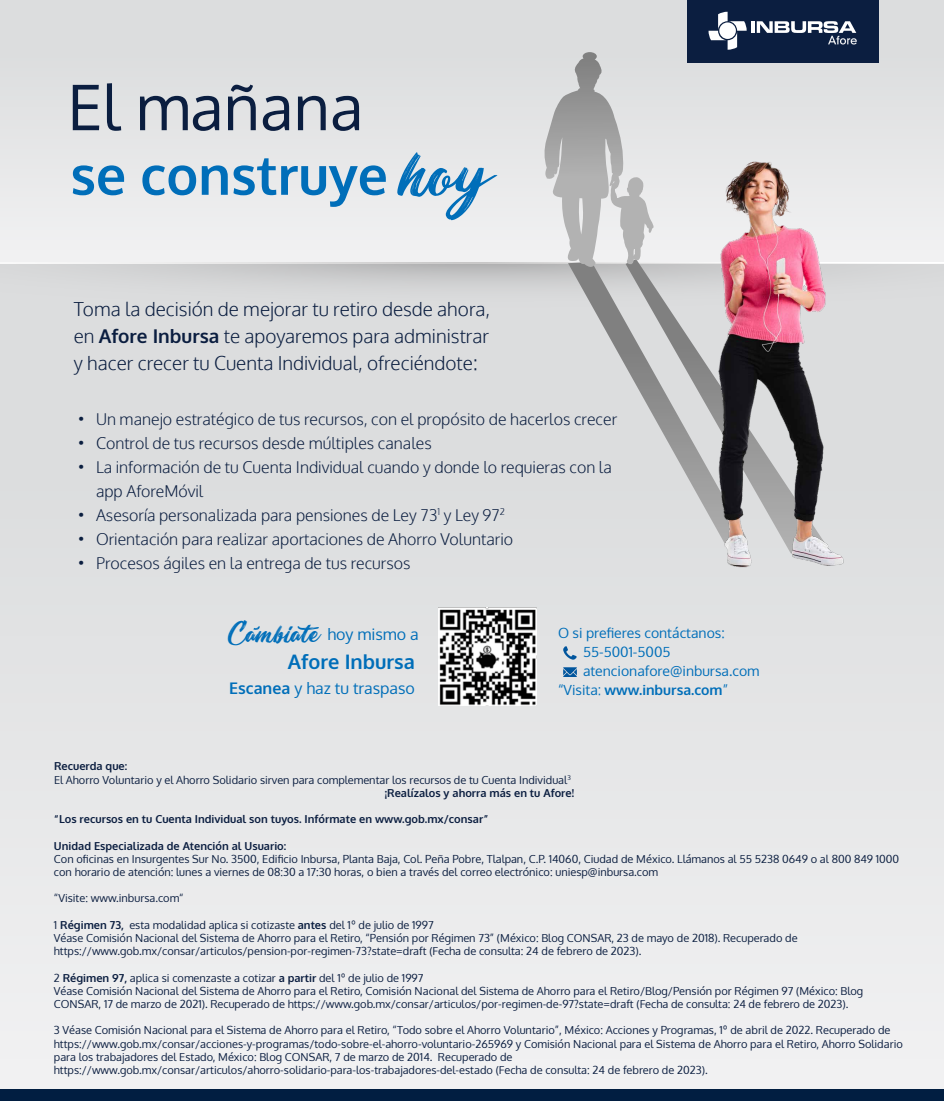
<style>
.page{position:relative;width:944px;height:1101px;background:#fff}
.page>*{position:absolute;margin:0;border:0;box-sizing:border-box;transform-origin:0 0}
.t1{font:62.8px "Oxygen";color:#0b1e40}
.t2{font:700 53.4px "Oxygen";color:#006eb9}
.t3{font:700 20px "Oxygen";color:#006eb9}
.t4{font:300 19px/27px "Oxygen";color:#0b1e40;text-align:justify}
.t5{font:300 16px/24px "Oxygen";color:#0b1e40}
.t6{font:16px "Oxygen";color:#006eb9}
.t7{font:14px "Oxygen";color:#006eb9}
.t8{font:700 14px "Oxygen";color:#006eb9}
.t9{font:11px/13.2px "Oxygen";color:#0b1e40}
.t10{font:700 11px "Oxygen";color:#0b1e40}
.s1{font-family:"Barbershop in Thailand";font-weight:400;font-size:63.2px}
.s2{font-weight:700}
.s3{font-family:"Barbershop in Thailand";font-size:26px}
.s4{font-weight:400}
.s5{font-weight:300}
</style>
<div class="page">
<div style="left:0;top:264px;width:944px;height:833px;background:#e5e6e7"></div>
<svg style="left:0;top:262px;width:944px;height:45px"></svg>
<div style="left:0;top:0;width:944px;height:262px;background:linear-gradient(to bottom,#d7d8da,#f1f1f2)"></div>
<div style="left:0;top:1089px;width:944px;height:12px;background:#011e41"></div>
<svg style="left:253px;top:626px;width:7px;height:4px"></svg>
<svg style="left:568px;top:268px;width:58px;height:99px"></svg>
<img style="left:628px;top:140px;width:293px;height:428px">
<svg style="left:544px;top:56px;width:110px;height:212px;background:#c6c7c7"></svg>
<div style="left:687px;top:0;width:191px;height:62px;background:#0b1e40"></div>
<svg style="left:709px;top:12px;width:38px;height:38px"></svg>
<hr style="left:751px;top:21px;width:4px;height:12px;background:#fff">
<svg style="left:757px;top:21px;width:100px;height:23px"></svg>
<img style="left:438px;top:608px;width:98px;height:98px">
<svg style="left:563px;top:667px;width:14px;height:10px"></svg>
<svg style="left:563px;top:646px;width:14px;height:14px"></svg>
<h1 class="t1" style="left:67px;top:65px;width:298px">El mañana</h1>
<h2 class="t2" style="left:70px;top:142px;width:425px">se construye <span class="s1">hoy</span></h2>
<h3 class="t4" style="left:74px;top:296px;width:418px">Toma la decisión de mejorar tu retiro desde ahora, en <span class="s2">Afore Inbursa</span> te apoyaremos para administrar y hacer crecer tu Cuenta Individual, ofreciéndote:</h3>
<h3 class="t5" style="left:78px;top:407px;width:541px">• Un manejo estratégico de tus recursos, con el propósito de hacerlos crecer</h3>
<h3 class="t5" style="left:78px;top:431px;width:355px">• Control de tus recursos desde múltiples canales</h3>
<h3 class="t5" style="left:96px;top:455px;width:517px;text-indent:-18px">• La información de tu Cuenta Individual cuando y donde lo requieras con la app AforeMóvil</h3>
<h3 class="t5" style="left:78px;top:503px;width:429px">• Asesoría personalizada para pensiones de Ley 73<sup>1</sup> y Ley 97<sup>2</sup></h3>
<h3 class="t5" style="left:78px;top:527px;width:437px">• Orientación para realizar aportaciones de Ahorro Voluntario</h3>
<h3 class="t5" style="left:78px;top:551px;width:334px">• Procesos ágiles en la entrega de tus recursos</h3>
<h3 class="t6" style="left:228px;top:624px;width:193px"><span class="s3">Cambiate</span> hoy mismo a</h3>
<h3 class="t3" style="left:288px;top:649px;width:129px">Afore Inbursa</h3>
<h3 class="t6" style="left:229px;top:677px;width:187px"><span class="s2">Escanea</span> y haz tu traspaso</h3>
<p class="t7" style="left:558px;top:624px;width:168px">O si prefieres contáctanos:</p>
<p class="t7" style="left:583px;top:643px;width:89px">55-5001-5005</p>
<p class="t7" style="left:583px;top:662px;width:178px">atencionafore@inbursa.com</p>
<p class="t8" style="left:558px;top:682px;width:172px"><span class="s4">“Visita</span><span class="s5">:</span> www.inbursa.com<span class="s4">”</span></p>
<p class="t10" style="left:54px;top:760px;width:75px">Recuerda que:</p>
<p class="t9" style="left:54px;top:773px;width:518px">El Ahorro Voluntario y el Ahorro Solidario sirven para complementar los recursos de tu Cuenta Individual<sup>3</sup></p>
<p class="t10" style="left:385px;top:786px;width:191px">¡Realízalos y ahorra más en tu Afore!</p>
<p class="t10" style="left:54px;top:812px;width:436px">“Los recursos en tu Cuenta Individual son tuyos. Infórmate en www.gob.mx/consar”</p>
<p class="t10" style="left:54px;top:839px;width:234px">Unidad Especializada de Atención al Usuario:</p>
<p class="t9" style="left:54px;top:852px;width:847px">Con oficinas en Insurgentes Sur No. 3500, Edificio Inbursa, Planta Baja, Col. Peña Pobre, Tlalpan, C.P. 14060, Ciudad de México. Llámanos al 55 5238 0649 o al 800 849 1000 con horario de atención: lunes a viernes de 08:30 a 17:30 horas, o bien a través del correo electrónico: uniesp@inbursa.com</p>
<p class="t9" style="left:54px;top:892px;width:131px">“Visite: www.inbursa.com“</p>
<p class="t9" style="left:54px;top:918px;width:745px">1 <span class="s2">Régimen 73,</span> esta modalidad aplica si cotizaste <span class="s2">antes</span> del 1º de julio de 1997<br>Véase Comisión Nacional del Sistema de Ahorro para el Retiro, “Pensión por Régimen 73” (México: Blog CONSAR, 23 de mayo de 2018). Recuperado de https://www.gob.mx/consar/articulos/pension-por-regimen-73?state=draft (Fecha de consulta: 24 de febrero de 2023).</p>
<p class="t9" style="left:54px;top:971px;width:811px">2 <span class="s2">Régimen 97,</span> aplica si comenzaste a cotizar <span class="s2">a partir</span> del 1º de julio de 1997<br>Véase Comisión Nacional del Sistema de Ahorro para el Retiro, Comisión Nacional del Sistema de Ahorro para el Retiro/Blog/Pensión por Régimen 97 (México: Blog<br>CONSAR, 17 de marzo de 2021). Recuperado de https://www.gob.mx/consar/articulos/por-regimen-de-97?state=draft (Fecha de consulta: 24 de febrero de 2023).</p>
<p class="t9" style="left:54px;top:1024px;width:850px">3 Véase Comisión Nacional para el Sistema de Ahorro para el Retiro, “Todo sobre el Ahorro Voluntario”, México: Acciones y Programas, 1º de abril de 2022. Recuperado de https://www.gob.mx/consar/acciones-y-programas/todo-sobre-el-ahorro-voluntario-265969 y Comisión Nacional para el Sistema de Ahorro para el Retiro, Ahorro Solidario para los trabajadores del Estado, México: Blog CONSAR, 7 de marzo de 2014. Recuperado de https://www.gob.mx/consar/articulos/ahorro-solidario-para-los-trabajadores-del-estado (Fecha de consulta: 24 de febrero de 2023).</p>
</div>
